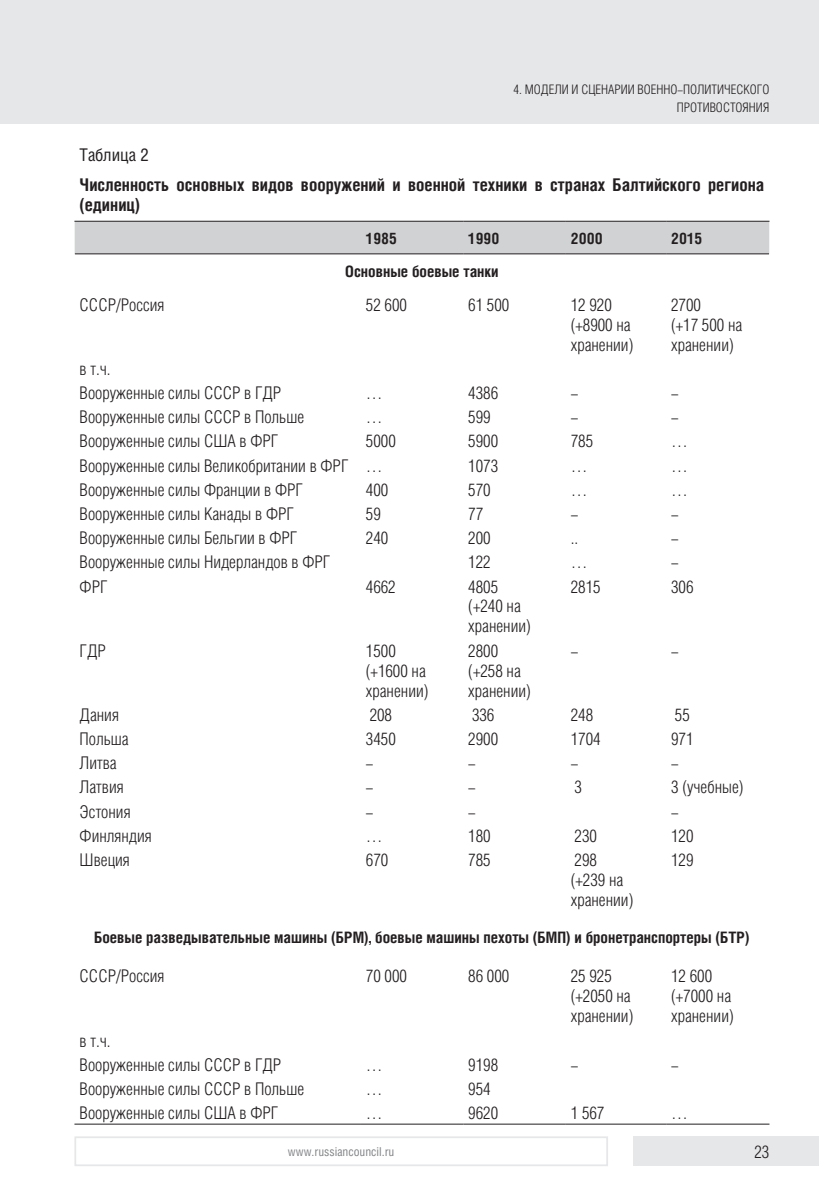
<style>
.page{position:relative;width:819px;height:1191px;background:#fff}
.page>*{position:absolute;margin:0;border:0;box-sizing:border-box;transform-origin:0 0}
.Таблица-текст{font:300 17.5px/19.9px "Helios Cond";color:#231f20}
.Основной_текст{font:700 17.5px/19.9px "Helios Cond";color:#231f20}
.Основной_текст-2{font:17.5px "Helios Cond";color:#231f20}
.Таблица-шапка{font:700 15.75px "Helios Cond";color:#231f20}
.Kolontitul_X_X{font:300 13.12px/17.5px "Helios Cond";color:#231f20;text-align:right}
.t1{font:12.25px "Helios Cond";color:#808285}
</style>
<div class="page">
<div style="left:0;top:0;width:819px;height:124px;background:#e6e7e9"></div>
<div style="left:632px;top:1136px;width:187px;height:30px;background:#e6e7e9"></div>
<div style="left:74px;top:1136px;width:534px;height:30px;border:2px solid #e6e7e9"></div>
<div style="left:75px;top:222px;width:694px;height:31px;background:#d1d2d4"></div>
<hr style="left:74px;top:221px;width:287px;height:1px;background:#231f20">
<hr style="left:361px;top:221px;width:102px;height:1px;background:#231f20">
<hr style="left:463px;top:221px;width:103px;height:1px;background:#231f20">
<hr style="left:566px;top:221px;width:100px;height:1px;background:#231f20">
<hr style="left:666px;top:221px;width:103px;height:1px;background:#231f20">
<hr style="left:74px;top:1123px;width:287px;height:1px;background:#231f20">
<hr style="left:361px;top:1123px;width:102px;height:1px;background:#231f20">
<hr style="left:463px;top:1123px;width:103px;height:1px;background:#231f20">
<hr style="left:566px;top:1123px;width:100px;height:1px;background:#231f20">
<hr style="left:666px;top:1123px;width:103px;height:1px;background:#231f20">
<hr style="left:75px;top:253px;width:286px;height:1px;background:#231f20">
<hr style="left:361px;top:253px;width:102px;height:1px;background:#231f20">
<hr style="left:463px;top:253px;width:103px;height:1px;background:#231f20">
<hr style="left:566px;top:253px;width:100px;height:1px;background:#231f20">
<hr style="left:666px;top:253px;width:103px;height:1px;background:#231f20">
<p class="Kolontitul_X_X" style="left:513px;top:81px;width:257px">4. МОДЕЛИ И СЦЕНАРИИ ВОЕННО-ПОЛИТИЧЕСКОГО<br>ПРОТИВОСТОЯНИЯ</p>
<p class="Основной_текст-2" style="left:80px;top:146px;width:71px">Таблица 2</p>
<p class="Основной_текст" style="left:80px;top:175px;width:686px">Численность основных видов вооружений и военной техники в странах Балтийского региона (единиц)</p>
<p class="Таблица-шапка" style="left:366px;top:229px;width:33px">1985</p>
<p class="Таблица-шапка" style="left:468px;top:229px;width:33px">1990</p>
<p class="Таблица-шапка" style="left:570px;top:229px;width:33px">2000</p>
<p class="Таблица-шапка" style="left:671px;top:229px;width:33px">2015</p>
<p class="Таблица-шапка" style="left:345px;top:261px;width:155px">Основные боевые танки</p>
<p class="Таблица-текст" style="left:80px;top:294px;width:86px">СССР/Россия</p>
<p class="Таблица-текст" style="left:366px;top:294px;width:43px">52 600</p>
<p class="Таблица-текст" style="left:468px;top:294px;width:43px">61 500</p>
<p class="Таблица-текст" style="left:570px;top:294px;width:64px">12 920 (+8900 на хранении)</p>
<p class="Таблица-текст" style="left:671px;top:294px;width:73px">2700<br>(+17 500 на хранении)</p>
<p class="Таблица-текст" style="left:80px;top:358px;width:32px">в т.ч.</p>
<p class="Таблица-текст" style="left:80px;top:383px;width:203px">Вооруженные силы СССР в ГДР</p>
<p class="Таблица-текст" style="left:366px;top:383px;width:18px">…</p>
<p class="Таблица-текст" style="left:468px;top:383px;width:31px">4386</p>
<p class="Таблица-текст" style="left:570px;top:383px;width:9px">-</p>
<p class="Таблица-текст" style="left:671px;top:383px;width:9px">-</p>
<p class="Таблица-текст" style="left:80px;top:407px;width:226px">Вооруженные силы СССР в Польше</p>
<p class="Таблица-текст" style="left:366px;top:407px;width:18px">…</p>
<p class="Таблица-текст" style="left:468px;top:407px;width:24px">599</p>
<p class="Таблица-текст" style="left:570px;top:407px;width:9px">-</p>
<p class="Таблица-текст" style="left:671px;top:407px;width:9px">-</p>
<p class="Таблица-текст" style="left:80px;top:431px;width:200px">Вооруженные силы США в ФРГ</p>
<p class="Таблица-текст" style="left:366px;top:431px;width:31px">5000</p>
<p class="Таблица-текст" style="left:468px;top:431px;width:31px">5900</p>
<p class="Таблица-текст" style="left:570px;top:431px;width:24px">785</p>
<p class="Таблица-текст" style="left:671px;top:431px;width:18px">…</p>
<p class="Таблица-текст" style="left:80px;top:455px;width:270px">Вооруженные силы Великобритании в ФРГ</p>
<p class="Таблица-текст" style="left:366px;top:455px;width:18px">…</p>
<p class="Таблица-текст" style="left:468px;top:455px;width:31px">1073</p>
<p class="Таблица-текст" style="left:570px;top:455px;width:18px">…</p>
<p class="Таблица-текст" style="left:671px;top:455px;width:18px">…</p>
<p class="Таблица-текст" style="left:80px;top:479px;width:225px">Вооруженные силы Франции в ФРГ</p>
<p class="Таблица-текст" style="left:366px;top:479px;width:24px">400</p>
<p class="Таблица-текст" style="left:468px;top:479px;width:24px">570</p>
<p class="Таблица-текст" style="left:570px;top:479px;width:18px">…</p>
<p class="Таблица-текст" style="left:671px;top:479px;width:18px">…</p>
<p class="Таблица-текст" style="left:80px;top:504px;width:216px">Вооруженные силы Канады в ФРГ</p>
<p class="Таблица-текст" style="left:366px;top:504px;width:16px">59</p>
<p class="Таблица-текст" style="left:468px;top:504px;width:16px">77</p>
<p class="Таблица-текст" style="left:570px;top:504px;width:9px">-</p>
<p class="Таблица-текст" style="left:671px;top:504px;width:9px">-</p>
<p class="Таблица-текст" style="left:80px;top:528px;width:219px">Вооруженные силы Бельгии в ФРГ</p>
<p class="Таблица-текст" style="left:366px;top:528px;width:24px">240</p>
<p class="Таблица-текст" style="left:468px;top:528px;width:24px">200</p>
<p class="Таблица-текст" style="left:570px;top:528px;width:9px">..</p>
<p class="Таблица-текст" style="left:671px;top:528px;width:9px">-</p>
<p class="Таблица-текст" style="left:80px;top:552px;width:252px">Вооруженные силы Нидерландов в ФРГ</p>
<p class="Таблица-текст" style="left:468px;top:552px;width:24px">122</p>
<p class="Таблица-текст" style="left:570px;top:552px;width:18px">…</p>
<p class="Таблица-текст" style="left:671px;top:552px;width:9px">-</p>
<p class="Таблица-текст" style="left:80px;top:576px;width:29px">ФРГ</p>
<p class="Таблица-текст" style="left:366px;top:576px;width:31px">4662</p>
<p class="Таблица-текст" style="left:468px;top:576px;width:64px">4805 (+240 на хранении)</p>
<p class="Таблица-текст" style="left:570px;top:576px;width:31px">2815</p>
<p class="Таблица-текст" style="left:671px;top:576px;width:24px">306</p>
<p class="Таблица-текст" style="left:80px;top:640px;width:28px">ГДР</p>
<p class="Таблица-текст" style="left:366px;top:640px;width:64px">1500 (+1600 на хранении)</p>
<p class="Таблица-текст" style="left:468px;top:640px;width:64px">2800 (+258 на хранении)</p>
<p class="Таблица-текст" style="left:570px;top:640px;width:9px">-</p>
<p class="Таблица-текст" style="left:671px;top:640px;width:9px">-</p>
<p class="Таблица-текст" style="left:80px;top:704px;width:41px">Дания</p>
<p class="Таблица-текст" style="left:369px;top:704px;width:24px">208</p>
<p class="Таблица-текст" style="left:472px;top:704px;width:24px">336</p>
<p class="Таблица-текст" style="left:570px;top:704px;width:24px">248</p>
<p class="Таблица-текст" style="left:675px;top:704px;width:16px">55</p>
<p class="Таблица-текст" style="left:80px;top:728px;width:51px">Польша</p>
<p class="Таблица-текст" style="left:366px;top:728px;width:31px">3450</p>
<p class="Таблица-текст" style="left:468px;top:728px;width:31px">2900</p>
<p class="Таблица-текст" style="left:570px;top:728px;width:31px">1704</p>
<p class="Таблица-текст" style="left:671px;top:728px;width:24px">971</p>
<p class="Таблица-текст" style="left:80px;top:753px;width:39px">Литва</p>
<p class="Таблица-текст" style="left:366px;top:753px;width:9px">-</p>
<p class="Таблица-текст" style="left:468px;top:753px;width:9px">-</p>
<p class="Таблица-текст" style="left:570px;top:753px;width:9px">-</p>
<p class="Таблица-текст" style="left:671px;top:753px;width:9px">-</p>
<p class="Таблица-текст" style="left:80px;top:777px;width:45px">Латвия</p>
<p class="Таблица-текст" style="left:366px;top:777px;width:9px">-</p>
<p class="Таблица-текст" style="left:468px;top:777px;width:9px">-</p>
<p class="Таблица-текст" style="left:574px;top:777px;width:9px">3</p>
<p class="Таблица-текст" style="left:671px;top:777px;width:74px">3 (учебные)</p>
<p class="Таблица-текст" style="left:80px;top:801px;width:52px">Эстония</p>
<p class="Таблица-текст" style="left:366px;top:801px;width:9px">-</p>
<p class="Таблица-текст" style="left:468px;top:801px;width:9px">-</p>
<p class="Таблица-текст" style="left:671px;top:801px;width:9px">-</p>
<p class="Таблица-текст" style="left:80px;top:825px;width:74px">Финляндия</p>
<p class="Таблица-текст" style="left:366px;top:825px;width:18px">…</p>
<p class="Таблица-текст" style="left:468px;top:825px;width:24px">180</p>
<p class="Таблица-текст" style="left:574px;top:825px;width:24px">230</p>
<p class="Таблица-текст" style="left:671px;top:825px;width:24px">120</p>
<p class="Таблица-текст" style="left:80px;top:849px;width:52px">Швеция</p>
<p class="Таблица-текст" style="left:366px;top:849px;width:24px">670</p>
<p class="Таблица-текст" style="left:468px;top:849px;width:24px">785</p>
<p class="Таблица-текст" style="left:570px;top:849px;width:64px">298<br>(+239 на хранении)</p>
<p class="Таблица-текст" style="left:671px;top:849px;width:24px">129</p>
<p class="Таблица-шапка" style="left:94px;top:928px;width:657px">Боевые разведывательные машины (БРМ), боевые машины пехоты (БМП) и бронетранспортеры (БТР)</p>
<p class="Таблица-текст" style="left:80px;top:966px;width:86px">СССР/Россия</p>
<p class="Таблица-текст" style="left:366px;top:966px;width:43px">70 000</p>
<p class="Таблица-текст" style="left:468px;top:966px;width:43px">86 000</p>
<p class="Таблица-текст" style="left:570px;top:966px;width:64px">25 925 (+2050 на хранении)</p>
<p class="Таблица-текст" style="left:671px;top:966px;width:64px">12 600 (+7000 на хранении)</p>
<p class="Таблица-текст" style="left:80px;top:1030px;width:32px">в т.ч.</p>
<p class="Таблица-текст" style="left:80px;top:1054px;width:203px">Вооруженные силы СССР в ГДР</p>
<p class="Таблица-текст" style="left:366px;top:1054px;width:18px">…</p>
<p class="Таблица-текст" style="left:468px;top:1054px;width:31px">9198</p>
<p class="Таблица-текст" style="left:570px;top:1054px;width:9px">-</p>
<p class="Таблица-текст" style="left:671px;top:1054px;width:9px">-</p>
<p class="Таблица-текст" style="left:80px;top:1078px;width:226px">Вооруженные силы СССР в Польше</p>
<p class="Таблица-текст" style="left:366px;top:1078px;width:18px">…</p>
<p class="Таблица-текст" style="left:468px;top:1078px;width:24px">954</p>
<p class="Таблица-текст" style="left:80px;top:1103px;width:200px">Вооруженные силы США в ФРГ</p>
<p class="Таблица-текст" style="left:366px;top:1103px;width:18px">…</p>
<p class="Таблица-текст" style="left:468px;top:1103px;width:31px">9620</p>
<p class="Таблица-текст" style="left:570px;top:1103px;width:35px">1 567</p>
<p class="Таблица-текст" style="left:671px;top:1103px;width:18px">…</p>
<p class="t1" style="left:288px;top:1144px;width:108px">www.russiancouncil.ru</p>
<p class="Таблица-текст" style="left:754px;top:1142px;width:16px">23</p>
</div>
